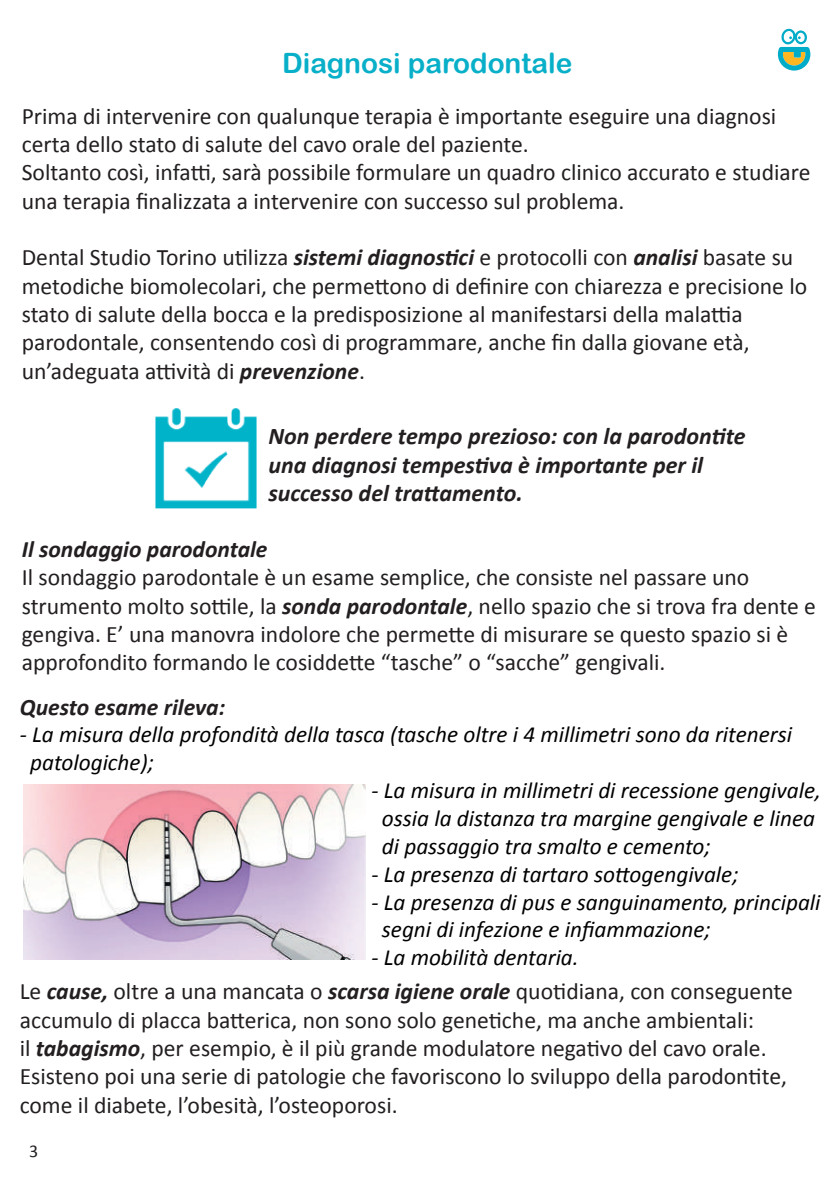
<style>
.page{position:relative;width:840px;height:1191px;background:#fff}
.page>*{position:absolute;margin:0;border:0;box-sizing:border-box;transform-origin:0 0}
.t1{font:28px "Arial Rounded MT Bold";color:#08afc8}
.t2{font:italic 700 24px/28.8px "Calibri";color:#231f20}
.t3{font:23.6px/28.4px "Calibri";color:#231f20}
.t4{font:italic 700 23.6px "Calibri";color:#231f20}
.t5{font:italic 23.2px/27.8px "Calibri";color:#000001}
.t6{font:18px "Calibri";color:#231f20}
.s1{font-weight:700;font-style:italic}
</style>
<div class="page">
<img style="left:155px;top:408px;width:101px;height:100px">
<img style="left:24px;top:784px;width:341px;height:175px">
<svg style="left:777px;top:28px;width:32px;height:43px"></svg>
<p class="t1" style="left:282px;top:46px;width:292px">Diagnosi parodontale</p>
<p class="t3" style="left:22px;top:102px;width:789px">Prima di intervenire con qualunque terapia è importante eseguire una diagnosi certa dello stato di salute del cavo orale del paziente.<br>Soltanto così, infatti, sarà possibile formulare un quadro clinico accurato e studiare una terapia finalizzata a intervenire con successo sul problema.</p>
<p class="t3" style="left:22px;top:243px;width:786px">Dental Studio Torino utilizza <span class="s1">sistemi diagnostici</span> e protocolli con <span class="s1">analisi</span> basate su metodiche biomolecolari, che permettono di definire con chiarezza e precisione lo stato di salute della bocca e la predisposizione al manifestarsi della malattia parodontale, consentendo così di programmare, anche fin dalla giovane età, un’adeguata attività di <span class="s1">prevenzione</span>.</p>
<p class="t2" style="left:268px;top:421px;width:478px">Non perdere tempo prezioso: con la parodontite una diagnosi tempestiva è importante per il successo del trattamento.</p>
<p class="t4" style="left:22px;top:534px;width:247px">Il sondaggio parodontale</p>
<p class="t3" style="left:22px;top:563px;width:795px">Il sondaggio parodontale è un esame semplice, che consiste nel passare uno strumento molto sottile, la <span class="s1">sonda parodontale</span>, nello spazio che si trova fra dente e gengiva. E’ una manovra indolore che permette di misurare se questo spazio si è approfondito formando le cosiddette “tasche” o “sacche” gengivali.</p>
<p class="t4" style="left:20px;top:692px;width:207px">Questo esame rileva:</p>
<p class="t5" style="left:30px;top:720px;width:763px;text-indent:-10px">- La misura della profondità della tasca (tasche oltre i 4 millimetri sono da ritenersi patologiche);</p>
<p class="t5" style="left:381px;top:775px;width:440px;text-indent:-10px">- La misura in millimetri di recessione gengivale, ossia la distanza tra margine gengivale e linea di passaggio tra smalto e cemento;</p>
<p class="t5" style="left:371px;top:859px;width:368px">- La presenza di tartaro sottogengivale;</p>
<p class="t5" style="left:381px;top:887px;width:440px;text-indent:-10px">- La presenza di pus e sanguinamento, principali segni di infezione e infiammazione;</p>
<p class="t5" style="left:371px;top:942px;width:209px">- La mobilità dentaria.</p>
<p class="t3" style="left:20px;top:977px;width:774px">Le <span class="s1">cause,</span> oltre a una mancata o <span class="s1">scarsa igiene orale</span> quotidiana, con conseguente accumulo di placca batterica, non sono solo genetiche, ma anche ambientali:<br>il <span class="s1">tabagismo</span>, per esempio, è il più grande modulatore negativo del cavo orale.<br>Esisteno poi una serie di patologie che favoriscono lo sviluppo della parodontite, come il diabete, l’obesità, l’osteoporosi.</p>
<p class="t6" style="left:29px;top:1139px;width:11px">3</p>
</div>
